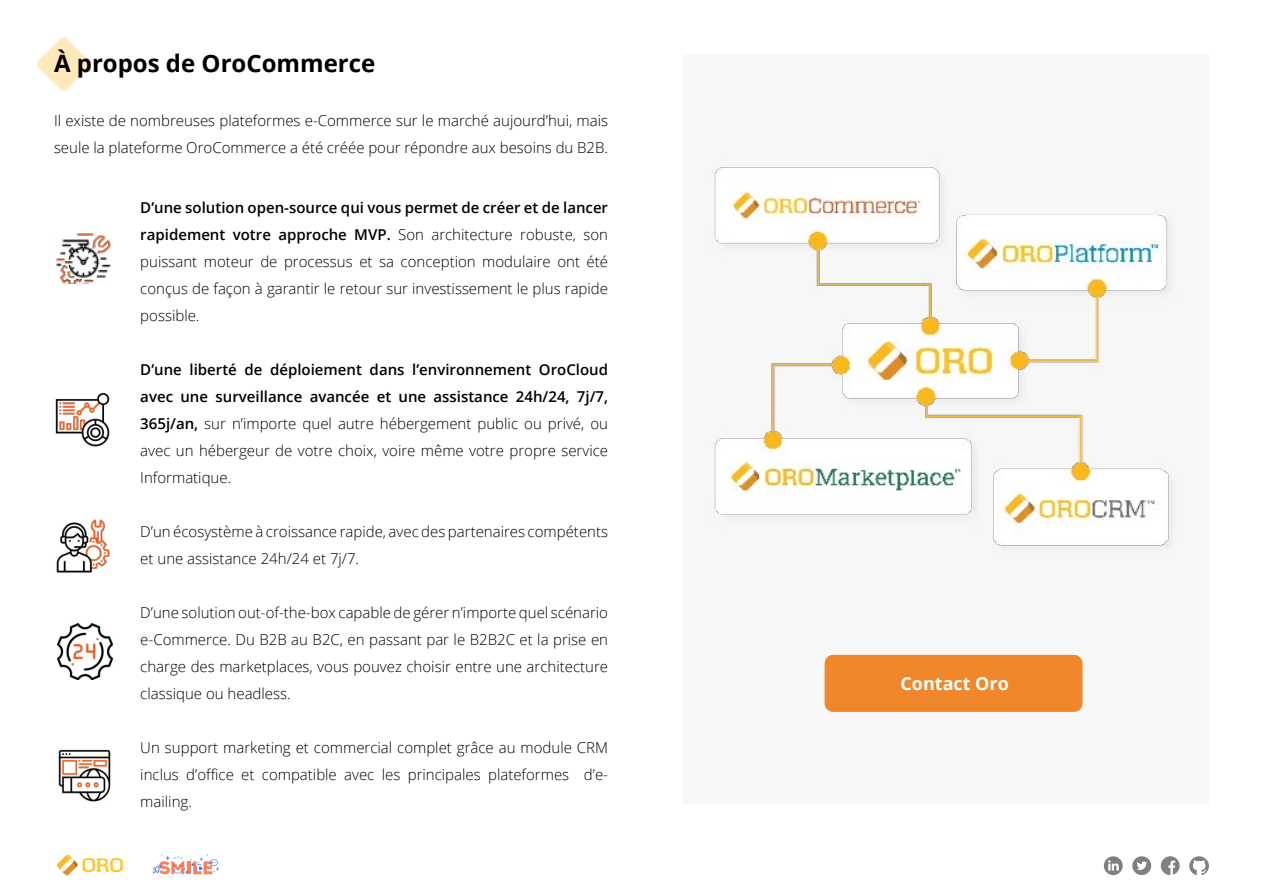
<style>
.page{position:relative;width:1263px;height:893px;background:#fff}
.page>*{position:absolute;margin:0;border:0;box-sizing:border-box;transform-origin:0 0}
.t1{font:700 24px "Open Sans";color:#000}
.t2{font:700 18px "Open Sans";color:#fcfefc}
.t3{font:300 15px/27px "Open Sans";color:#000;text-align:justify}
.s1{font-weight:600}
</style>
<div class="page">
<svg style="left:1104px;top:856px;width:19px;height:19px"></svg>
<svg style="left:1132px;top:856px;width:19px;height:19px"></svg>
<svg style="left:1161px;top:856px;width:19px;height:19px"></svg>
<svg style="left:1189px;top:856px;width:20px;height:19px"></svg>
<svg style="left:57px;top:855px;width:66px;height:20px"></svg>
<svg style="left:153px;top:855px;width:66px;height:19px"></svg>
<img style="left:37px;top:37px;width:54px;height:54px">
<div style="left:682px;top:54px;width:527px;height:750px;background:#f7f7f7"></div>
<div style="left:825px;top:655px;width:257px;height:57px;background:#f0882b;border-radius:9px"></div>
<img style="left:714px;top:167px;width:457px;height:382px">
<img style="left:57px;top:624px;width:55px;height:55px">
<img style="left:56px;top:519px;width:54px;height:54px">
<img style="left:55px;top:392px;width:55px;height:55px">
<img style="left:59px;top:749px;width:52px;height:52px">
<img style="left:56px;top:233px;width:55px;height:51px">
<h1 class="t1" style="left:54px;top:47px;width:323px">À propos de OroCommerce</h1>
<p class="t3" style="left:54px;top:107px;width:556px">Il existe de nombreuses plateformes e-Commerce sur le marché aujourd’hui, mais seule la plateforme OroCommerce a été créée pour répondre aux besoins du B2B.</p>
<p class="t3" style="left:140px;top:193px;width:469px"><span class="s1">D’une solution open-source qui vous permet de créer et de lancer rapidement votre approche MVP.</span> Son architecture robuste, son puissant moteur de processus et sa conception modulaire ont été conçus de façon à garantir le retour sur investissement le plus rapide possible.</p>
<p class="t3" style="left:140px;top:355px;width:469px"><span class="s1">D’une liberté de déploiement dans l’environnement OroCloud avec une surveillance avancée et une assistance 24h/24, 7j/7, 365j/an,</span> sur n’importe quel autre hébergement public ou privé, ou avec un hébergeur de votre choix, voire même votre propre service Informatique.</p>
<p class="t3" style="left:140px;top:517px;width:469px">D’un écosystème à croissance rapide, avec des partenaires compétents et une assistance 24h/24 et 7j/7.</p>
<p class="t3" style="left:140px;top:598px;width:469px">D’une solution out-of-the-box capable de gérer n’importe quel scénario e-Commerce. Du B2B au B2C, en passant par le B2B2C et la prise en charge des marketplaces, vous pouvez choisir entre une architecture classique ou headless.</p>
<p class="t3" style="left:140px;top:733px;width:469px">Un support marketing et commercial complet grâce au module CRM inclus d’office et compatible avec les principales plateformes d’e&shy;mailing.</p>
<p class="t2" style="left:900px;top:671px;width:110px">Contact Oro</p>
</div>
